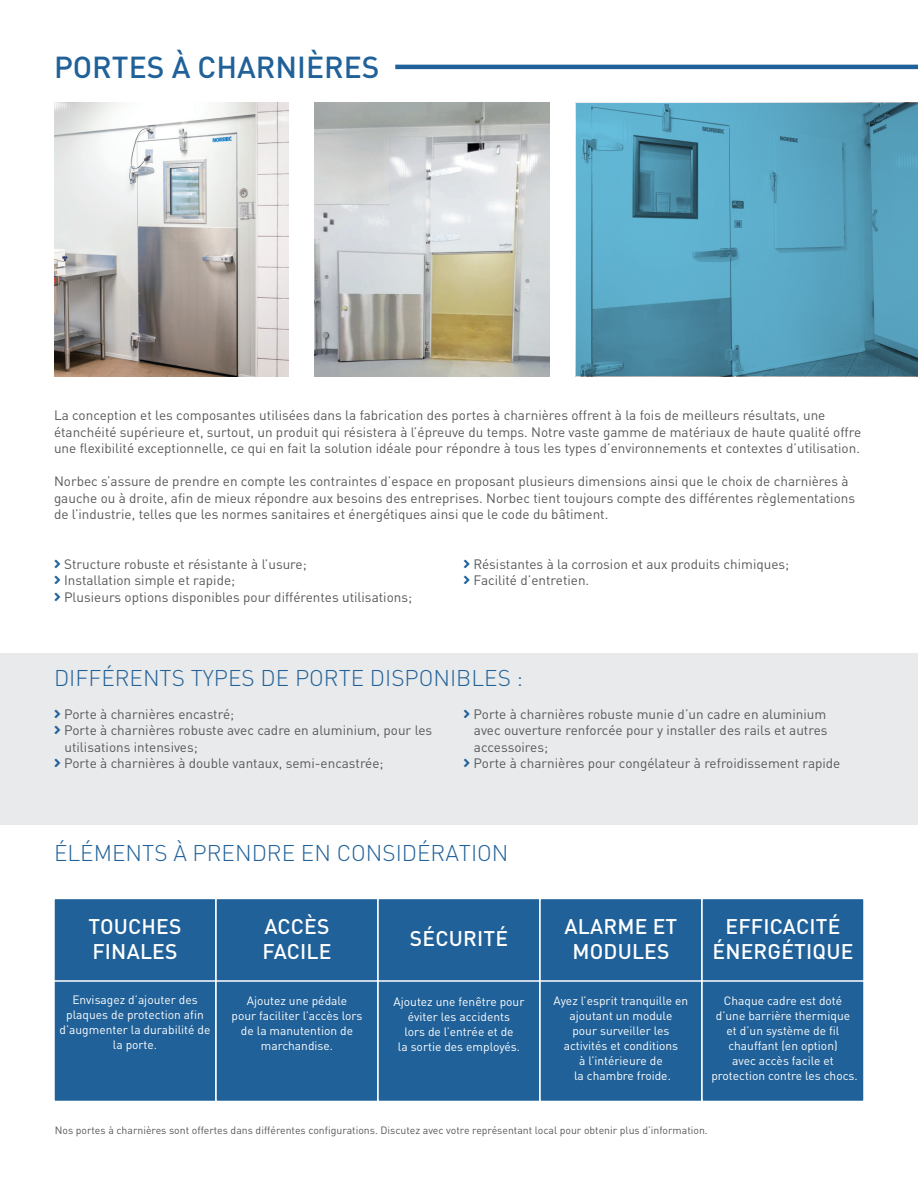
<style>
.page{position:relative;width:918px;height:1188px;background:#fff}
.page>*{position:absolute;margin:0;border:0;box-sizing:border-box;transform-origin:0 0}
.t1{font:500 30px "DIN";color:#206199}
.t2{font:300 22.5px "DIN";color:#206199}
.t3{font:500 21px/25.2px "DINOT";letter-spacing:.01em;color:#fff}
.t4{font:13.5px/16.5px "DINOT";color:#57585a}
.t5{font:12px/15px "DINOT";color:#fff;text-align:center}
.t6{font:10.5px "DINOT";color:#57585a}
</style>
<div class="page">
<div style="left:1px;top:653px;width:917px;height:171px;background:#e9eaeb"></div>
<div style="left:54px;top:898px;width:162px;height:203px;background:#206199"></div>
<div style="left:53px;top:898px;width:164px;height:204px;border:2px solid #fff"></div>
<div style="left:216px;top:898px;width:162px;height:203px;background:#206199"></div>
<div style="left:215px;top:898px;width:164px;height:204px;border:2px solid #fff"></div>
<div style="left:378px;top:898px;width:162px;height:203px;background:#206199"></div>
<div style="left:377px;top:898px;width:164px;height:204px;border:2px solid #fff"></div>
<div style="left:540px;top:898px;width:162px;height:203px;background:#206199"></div>
<div style="left:539px;top:898px;width:164px;height:204px;border:2px solid #fff"></div>
<div style="left:702px;top:898px;width:162px;height:203px;background:#206199"></div>
<div style="left:701px;top:898px;width:164px;height:204px;border:2px solid #fff"></div>
<img style="left:54px;top:103px;width:235px;height:274px">
<img style="left:315px;top:103px;width:235px;height:274px">
<hr style="left:45px;top:980px;width:835px;height:2px;background:#fff">
<svg style="left:576px;top:103px;width:342px;height:273px;background:#549eba"></svg>
<hr style="left:395px;top:65px;width:523px;height:4px;background:#206199">
<h1 class="t1" style="left:54px;top:48px;width:327px">PORTES À CHARNIÈRES</h1>
<p class="t4" style="left:54px;top:407px;width:809px">La conception et les composantes utilisées dans la fabrication des portes à charnières offrent à la fois de meilleurs résultats, une étanchéité supérieure et, surtout, un produit qui résistera à l’épreuve du temps. Notre vaste gamme de matériaux de haute qualité offre une flexibilité exceptionnelle, ce qui en fait la solution idéale pour répondre à tous les types d’environnements et contextes d’utilisation.</p>
<p class="t4" style="left:54px;top:473px;width:803px">Norbec s’assure de prendre en compte les contraintes d’espace en proposant plusieurs dimensions ainsi que le choix de charnières à gauche ou à droite, afin de mieux répondre aux besoins des entreprises. Norbec tient toujours compte des différentes règlementations de l’industrie, telles que les normes sanitaires et énergétiques ainsi que le code du bâtiment.</p>
<p class="t4" style="left:64px;top:555px;width:350px">Structure robuste et résistante à l’usure;<br>Installation simple et rapide;<br>Plusieurs options disponibles pour différentes utilisations;</p>
<p class="t4" style="left:474px;top:555px;width:317px">Résistantes à la corrosion et aux produits chimiques;<br>Facilité d’entretien.</p>
<h2 class="t2" style="left:54px;top:664px;width:471px">DIFFÉRENTS TYPES DE PORTE DISPONIBLES :</h2>
<p class="t4" style="left:64px;top:705px;width:370px">Porte à charnières encastré;<br>Porte à charnières robuste avec cadre en aluminium, pour les utilisations intensives;<br>Porte à charnières à double vantaux, semi-encastrée;</p>
<p class="t4" style="left:474px;top:705px;width:368px">Porte à charnières robuste munie d’un cadre en aluminium avec ouverture renforcée pour y installer des rails et autres accessoires;<br>Porte à charnières pour congélateur à refroidissement rapide</p>
<h2 class="t2" style="left:54px;top:839px;width:456px">ÉLÉMENTS À PRENDRE EN CONSIDÉRATION</h2>
<h3 class="t3" style="left:88px;top:913px;width:95px">TOUCHES<br>FINALES</h3>
<p class="t5" style="left:60px;top:992px;width:152px">Envisagez d’ajouter des plaques de protection afin d’augmenter la durabilité de la porte.</p>
<h3 class="t3" style="left:262px;top:913px;width:71px">ACCÈS<br>FACILE</h3>
<p class="t5" style="left:232px;top:993px;width:132px">Ajoutez une pédale<br>pour faciliter l’accès lors de la manutention de marchandise.</p>
<h3 class="t3" style="left:410px;top:926px;width:100px">SÉCURITÉ</h3>
<p class="t5" style="left:394px;top:994px;width:132px">Ajoutez une fenêtre pour éviter les accidents<br>lors de l’entrée et de<br>la sortie des employés.</p>
<h3 class="t3" style="left:565px;top:913px;width:114px;text-align:center">ALARME ET<br>MODULES</h3>
<p class="t5" style="left:554px;top:993px;width:136px">Ayez l’esprit tranquille en ajoutant un module<br>pour surveiller les activités et conditions<br>à l’intérieure de<br>la chambre froide.</p>
<h3 class="t3" style="left:713px;top:913px;width:142px;text-align:center">EFFICACITÉ<br>ÉNERGÉTIQUE</h3>
<p class="t5" style="left:711px;top:993px;width:148px">Chaque cadre est doté d’une barrière thermique et d’un système de fil chauffant (en option)<br>avec accès facile et protection contre les chocs.</p>
<p class="t6" style="left:55px;top:1123px;width:655px">Nos portes à charnières sont offertes dans différentes configurations. Discutez avec votre représentant local pour obtenir plus d’information.</p>
</div>
